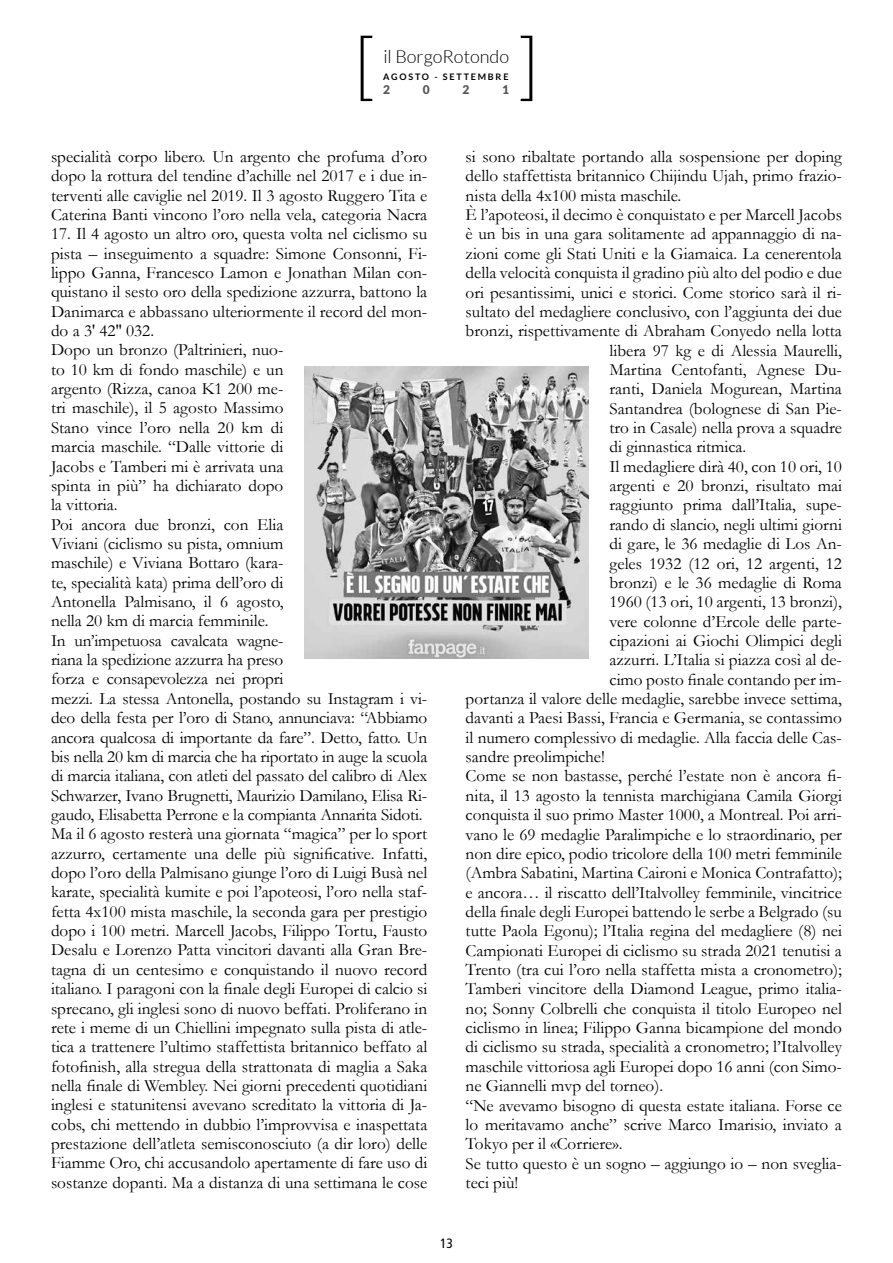
<style>
.page{position:relative;width:893px;height:1263px;background:#fff}
.page>*{position:absolute;margin:0;border:0;box-sizing:border-box;transform-origin:0 0}
.t1{font:300 73.5px "Lato";color:#000}
.t2{font:300 18px "Lato";color:#000}
.t3{font:17.25px/19.4px "Garamond";color:#000;text-align:justify}
.t4{font:condensed 13.5px "Frutiger";color:#000}
.t5{font:900 12px "Lato";color:#575756}
.t6{font:700 9px "Lato";letter-spacing:.2em;color:#000}
</style>
<div class="page">
<img style="left:305px;top:366px;width:283px;height:292px">
<h1 class="t1" style="left:354px;top:26px;width:24px">[</h1>
<p class="t2" style="left:383px;top:47px;width:127px">il BorgoRotondo</p>
<p class="t6" style="left:383px;top:72px;width:127px">AGOSTO - SETTEMBRE</p>
<p class="t5" style="left:383px;top:83px;width:8px">2</p>
<p class="t5" style="left:423px;top:83px;width:8px">0</p>
<p class="t5" style="left:462px;top:83px;width:8px">2</p>
<p class="t5" style="left:502px;top:83px;width:8px">1</p>
<p class="t3" style="left:51px;top:147px;width:378px">specialità corpo libero. Un argento che profuma d’oro dopo la rottura del tendine d’achille nel 2017 e i due in&shy;terventi alle caviglie nel 2019. Il 3 agosto Ruggero Tita e Caterina Banti vincono l’oro nella vela, categoria Nacra</p>
<p class="t3" style="left:51px;top:224px;width:378px;text-align:left">17. Il 4 agosto un altro oro, questa volta nel ciclismo su pista – inseguimento a squadre: Simone Consonni, Fi&shy;lippo Ganna, Francesco Lamon e Jonathan Milan con&shy;quistano il sesto oro della spedizione azzurra, battono la Danimarca e abbassano ulteriormente il record del mon&shy;do a 3' 42'' 032.<br>Dopo un bronzo (Paltrinieri, nuo-<br>to 10 km di fondo maschile) e un<br>argento (Rizza, canoa K1 200 me-<br>tri maschile), il 5 agosto Massimo<br>Stano vince l’oro nella 20 km di<br>marcia maschile. “Dalle vittorie di<br>Jacobs e Tamberi mi è arrivata una<br>spinta in più” ha dichiarato dopo<br>la vittoria.<br>Poi ancora due bronzi, con Elia<br>Viviani (ciclismo su pista, omnium<br>maschile) e Viviana Bottaro (kara-<br>te, specialità kata) prima dell’oro di<br>Antonella Palmisano, il 6 agosto,<br>nella 20 km di marcia femminile.<br>In un’impetuosa cavalcata wagne-<br>riana la spedizione azzurra ha preso<br>forza e consapevolezza nei propri<br>mezzi. La stessa Antonella, postando su Instagram i vi&shy;deo della festa per l’oro di Stano, annunciava: “Abbiamo ancora qualcosa di importante da fare”. Detto, fatto. Un bis nella 20 km di marcia che ha riportato in auge la scuola di marcia italiana, con atleti del passato del calibro di Alex Schwarzer, Ivano Brugnetti, Maurizio Damilano, Elisa Ri&shy;gaudo, Elisabetta Perrone e la compianta Annarita Sidoti.<br>Ma il 6 agosto resterà una giornata “magica” per lo sport azzurro, certamente una delle più significative. Infatti, dopo l’oro della Palmisano giunge l’oro di Luigi Busà nel karate, specialità kumite e poi l’apoteosi, l’oro nella staf&shy;fetta 4x100 mista maschile, la seconda gara per prestigio dopo i 100 metri. Marcell Jacobs, Filippo Tortu, Fausto Desalu e Lorenzo Patta vincitori davanti alla Gran Bre&shy;tagna di un centesimo e conquistando il nuovo record italiano. I paragoni con la finale degli Europei di calcio si sprecano, gli inglesi sono di nuovo beffati. Proliferano in rete i meme di un Chiellini impegnato sulla pista di atle&shy;tica a trattenere l’ultimo staffettista britannico beffato al fotofinish, alla stregua della strattonata di maglia a Saka nella finale di Wembley. Nei giorni precedenti quotidiani inglesi e statunitensi avevano screditato la vittoria di Ja&shy;cobs, chi mettendo in dubbio l’improvvisa e inaspettata prestazione dell’atleta semisconosciuto (a dir loro) delle Fiamme Oro, chi accusandolo apertamente di fare uso di sostanze dopanti. Ma a distanza di una settimana le cose</p>
<p class="t3" style="left:466px;top:147px;width:378px">si sono ribaltate portando alla sospensione per doping</p>
<p class="t3" style="left:466px;top:166px;width:378px">dello staffettista britannico Chijindu Ujah, primo frazio-</p>
<p class="t3" style="left:466px;top:185px;width:217px">nista della 4x100 mista maschile.</p>
<p class="t3" style="left:466px;top:205px;width:378px">È l’apoteosi, il decimo è conquistato e per Marcell Jacobs</p>
<p class="t3" style="left:466px;top:224px;width:378px">è un bis in una gara solitamente ad appannaggio di na-</p>
<p class="t3" style="left:466px;top:244px;width:378px">zioni come gli Stati Uniti e la Giamaica. La cenerentola</p>
<p class="t3" style="left:466px;top:263px;width:378px">della velocità conquista il gradino più alto del podio e due</p>
<p class="t3" style="left:466px;top:282px;width:378px">ori pesantissimi, unici e storici. Come storico sarà il ri-</p>
<p class="t3" style="left:466px;top:302px;width:378px">sultato del medagliere conclusivo, con l’aggiunta dei due</p>
<p class="t3" style="left:466px;top:321px;width:378px">bronzi, rispettivamente di Abraham Conyedo nella lotta</p>
<p class="t3" style="left:609px;top:340px;width:234px">libera 97 kg e di Alessia Maurelli,</p>
<p class="t3" style="left:609px;top:360px;width:234px">Martina Centofanti, Agnese Du-</p>
<p class="t3" style="left:609px;top:379px;width:234px">ranti, Daniela Mogurean, Martina</p>
<p class="t3" style="left:609px;top:398px;width:234px">Santandrea (bolognese di San Pie-</p>
<p class="t3" style="left:609px;top:418px;width:234px">tro in Casale) nella prova a squadre</p>
<p class="t3" style="left:609px;top:437px;width:138px">di ginnastica ritmica.</p>
<p class="t3" style="left:609px;top:456px;width:234px">Il medagliere dirà 40, con 10 ori, 10</p>
<p class="t3" style="left:609px;top:476px;width:234px">argenti e 20 bronzi, risultato mai</p>
<p class="t3" style="left:609px;top:495px;width:234px">raggiunto prima dall’Italia, supe-</p>
<p class="t3" style="left:609px;top:514px;width:234px">rando di slancio, negli ultimi giorni</p>
<p class="t3" style="left:609px;top:534px;width:234px">di gare, le 36 medaglie di Los An-</p>
<p class="t3" style="left:609px;top:553px;width:234px">geles 1932 (12 ori, 12 argenti, 12</p>
<p class="t3" style="left:609px;top:573px;width:234px">bronzi) e le 36 medaglie di Roma</p>
<p class="t3" style="left:609px;top:592px;width:234px">1960 (13 ori, 10 argenti, 13 bronzi),</p>
<p class="t3" style="left:609px;top:611px;width:234px">vere colonne d’Ercole delle parte-</p>
<p class="t3" style="left:609px;top:631px;width:234px">cipazioni ai Giochi Olimpici degli</p>
<p class="t3" style="left:609px;top:650px;width:234px">azzurri. L’Italia si piazza così al de-</p>
<p class="t3" style="left:609px;top:669px;width:234px">cimo posto finale contando per im-</p>
<p class="t3" style="left:466px;top:689px;width:378px">portanza il valore delle medaglie, sarebbe invece settima,</p>
<p class="t3" style="left:466px;top:708px;width:378px">davanti a Paesi Bassi, Francia e Germania, se contassimo</p>
<p class="t3" style="left:466px;top:727px;width:378px">il numero complessivo di medaglie. Alla faccia delle Cas-</p>
<p class="t3" style="left:466px;top:747px;width:141px">sandre preolimpiche!</p>
<p class="t3" style="left:466px;top:766px;width:378px">Come se non bastasse, perché l’estate non è ancora fi-</p>
<p class="t3" style="left:466px;top:785px;width:378px">nita, il 13 agosto la tennista marchigiana Camila Giorgi</p>
<p class="t3" style="left:466px;top:805px;width:378px">conquista il suo primo Master 1000, a Montreal. Poi arri-</p>
<p class="t3" style="left:466px;top:824px;width:378px">vano le 69 medaglie Paralimpiche e lo straordinario, per</p>
<p class="t3" style="left:466px;top:844px;width:378px">non dire epico, podio tricolore della 100 metri femminile</p>
<p class="t3" style="left:466px;top:863px;width:378px">(Ambra Sabatini, Martina Caironi e Monica Contrafatto);</p>
<p class="t3" style="left:466px;top:882px;width:378px">e ancora… il riscatto dell’Italvolley femminile, vincitrice</p>
<p class="t3" style="left:466px;top:902px;width:378px">della finale degli Europei battendo le serbe a Belgrado (su</p>
<p class="t3" style="left:466px;top:921px;width:378px">tutte Paola Egonu); l’Italia regina del medagliere (8) nei</p>
<p class="t3" style="left:466px;top:940px;width:378px">Campionati Europei di ciclismo su strada 2021 tenutisi a</p>
<p class="t3" style="left:466px;top:960px;width:378px">Trento (tra cui l’oro nella staffetta mista a cronometro);</p>
<p class="t3" style="left:466px;top:979px;width:378px">Tamberi vincitore della Diamond League, primo italia-</p>
<p class="t3" style="left:466px;top:998px;width:378px">no; Sonny Colbrelli che conquista il titolo Europeo nel</p>
<p class="t3" style="left:466px;top:1018px;width:378px">ciclismo in linea; Filippo Ganna bicampione del mondo</p>
<p class="t3" style="left:466px;top:1037px;width:378px">di ciclismo su strada, specialità a cronometro; l’Italvolley</p>
<p class="t3" style="left:466px;top:1056px;width:378px">maschile vittoriosa agli Europei dopo 16 anni (con Simo-</p>
<p class="t3" style="left:466px;top:1076px;width:199px">ne Giannelli mvp del torneo).</p>
<p class="t3" style="left:466px;top:1095px;width:378px">“Ne avevamo bisogno di questa estate italiana. Forse ce</p>
<p class="t3" style="left:466px;top:1114px;width:378px">lo meritavamo anche” scrive Marco Imarisio, inviato a</p>
<p class="t3" style="left:466px;top:1134px;width:158px">Tokyo per il «Corriere».</p>
<p class="t3" style="left:466px;top:1153px;width:378px">Se tutto questo è un sogno – aggiungo io – non sveglia-</p>
<p class="t3" style="left:466px;top:1173px;width:54px">teci più!</p>
<p class="t4" style="left:440px;top:1236px;width:14px">13</p>
</div>
